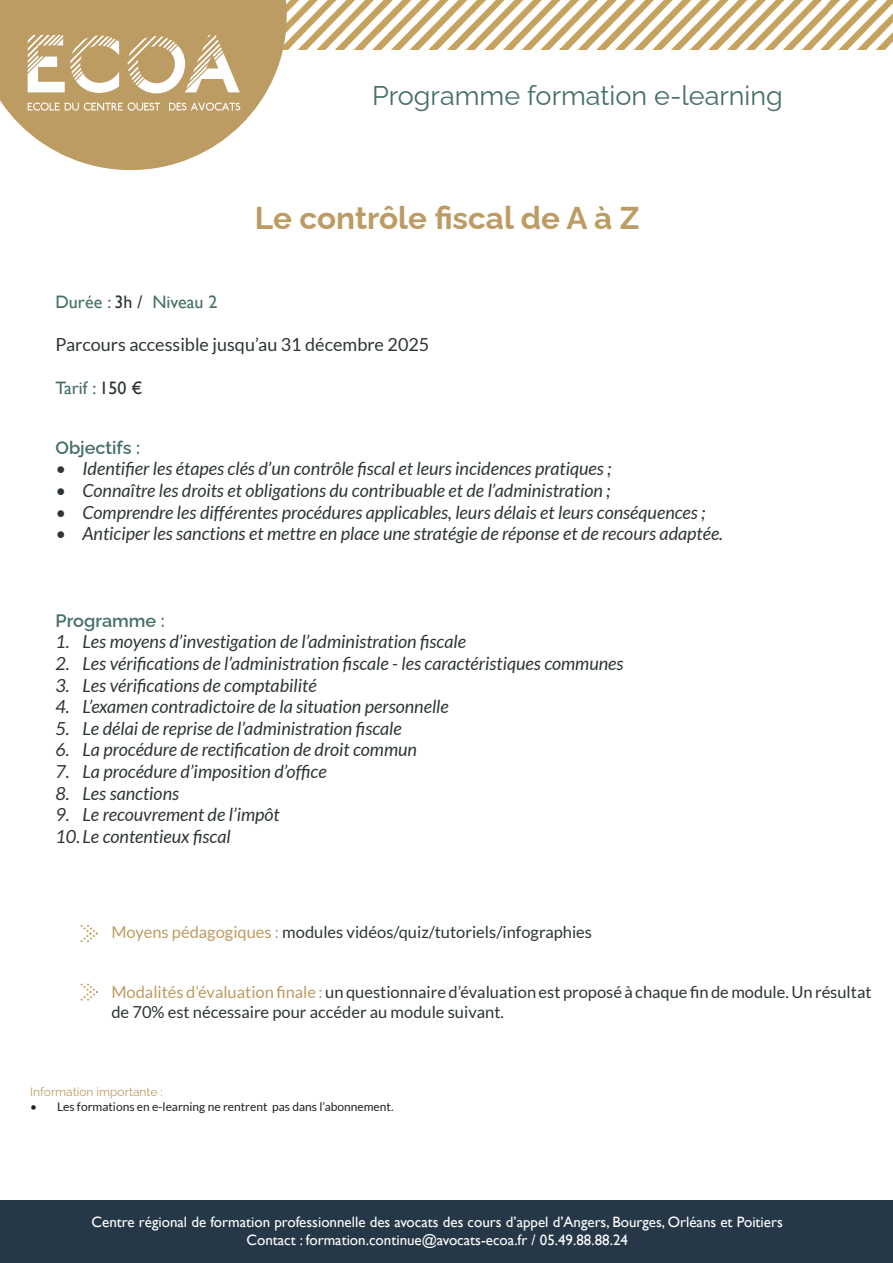
<style>
.page{position:relative;width:893px;height:1263px;background:#fff}
.page>*{position:absolute;margin:0;border:0;box-sizing:border-box;transform-origin:0 0}
.t1{font:100 31.5px "Raleway";color:#bd9c63}
.t2{font:100 27px "Raleway";color:#456f68}
.t3{font:italic 18px "Lato";color:#2e3635}
.t4{font:18px "Lato";color:#2e3635}
.t5{font:18px "Gill Sans";color:#456f68}
.t6{font:600 18px "Raleway";color:#456f68}
.t7{font:16.5px/19.8px "Lato";color:#2d3534}
.t8{font:16.5px "Lato";color:#2e3635}
.t9{font:15px "Gill Sans";color:#fff}
.t10{font:12px "Lato";color:#231f20}
.t11{font:100 12px "Raleway";color:#bd9c63}
.s1{color:#2e3635}
.s2{color:#bd9c63}
</style>
<div class="page">
<img style="left:287px;top:0;width:606px;height:50px">
<svg style="left:0;top:0;width:287px;height:170px;fill:#bd9c63"></svg>
<svg style="left:28px;top:103px;width:132px;height:8px"></svg>
<svg style="left:169px;top:103px;width:71px;height:8px"></svg>
<svg style="left:128px;top:35px;width:112px;height:58px"></svg>
<svg style="left:28px;top:35px;width:91px;height:58px"></svg>
<div style="left:0;top:1200px;width:893px;height:63px;background:#263848"></div>
<svg style="left:80px;top:983px;width:18px;height:18px"></svg>
<svg style="left:80px;top:925px;width:18px;height:17px"></svg>
<p class="t2" style="left:372px;top:74px;width:412px">Programme formation e-learning</p>
<p class="t1" style="left:255px;top:192px;width:386px">Le contrôle fiscal de A à Z</p>
<p class="t5" style="left:55px;top:291px;width:163px">Durée : <span class="s1">3h /</span> Niveau 2</p>
<p class="t4" style="left:55px;top:335px;width:375px">Parcours accessible jusqu’au 31 décembre 2025</p>
<p class="t5" style="left:55px;top:378px;width:89px">Tarif : <span class="s1">150 €</span></p>
<p class="t6" style="left:55px;top:433px;width:86px">Objectifs :</p>
<p class="t3" style="left:55px;top:459px;width:557px">• Identifier les étapes clés d’un contrôle fiscal et leurs incidences pratiques ;</p>
<p class="t3" style="left:55px;top:480px;width:556px">• Connaître les droits et obligations du contribuable et de l’administration ;</p>
<p class="t3" style="left:55px;top:502px;width:651px">• Comprendre les différentes procédures applicables, leurs délais et leurs conséquences ;</p>
<p class="t3" style="left:55px;top:524px;width:669px">• Anticiper les sanctions et mettre en place une stratégie de réponse et de recours adaptée.</p>
<p class="t6" style="left:55px;top:606px;width:111px">Programme :</p>
<p class="t3" style="left:55px;top:632px;width:412px">1. Les moyens d’investigation de l’administration fiscale</p>
<p class="t3" style="left:55px;top:653px;width:570px">2. Les vérifications de l’administration fiscale - les caractéristiques communes</p>
<p class="t3" style="left:55px;top:675px;width:263px">3. Les vérifications de comptabilité</p>
<p class="t3" style="left:55px;top:696px;width:395px">4. L’examen contradictoire de la situation personnelle</p>
<p class="t3" style="left:55px;top:718px;width:348px">5. Le délai de reprise de l’administration fiscale</p>
<p class="t3" style="left:55px;top:740px;width:363px">6. La procédure de rectification de droit commun</p>
<p class="t3" style="left:55px;top:761px;width:273px">7. La procédure d’imposition d’office</p>
<p class="t3" style="left:55px;top:783px;width:125px">8. Les sanctions</p>
<p class="t3" style="left:55px;top:804px;width:226px">9. Le recouvrement de l’impôt</p>
<p class="t3" style="left:55px;top:826px;width:177px">10. Le contentieux fiscal</p>
<p class="t8" style="left:111px;top:923px;width:482px"><span class="s2">Moyens pédagogiques :</span> modules vidéos/quiz/tutoriels/infographies</p>
<p class="t7" style="left:111px;top:982px;width:762px"><span class="s2">Modalités d’évaluation finale :</span> un questionnaire d’évaluation est proposé à chaque fin de module. Un résultat de 70% est nécessaire pour accéder au module suivant.</p>
<p class="t11" style="left:30px;top:1082px;width:134px">Information importante :</p>
<p class="t10" style="left:30px;top:1099px;width:365px">• Les formations en e-learning ne rentrent pas dans l’abonnement.</p>
<p class="t9" style="left:92px;top:1213px;width:693px">Centre régional de formation professionnelle des avocats des cours d’appel d’Angers, Bourges, Orléans et Poitiers</p>
<p class="t9" style="left:246px;top:1231px;width:383px">Contact : formation.continue@avocats-ecoa.fr / 05.49.88.88.24</p>
</div>
